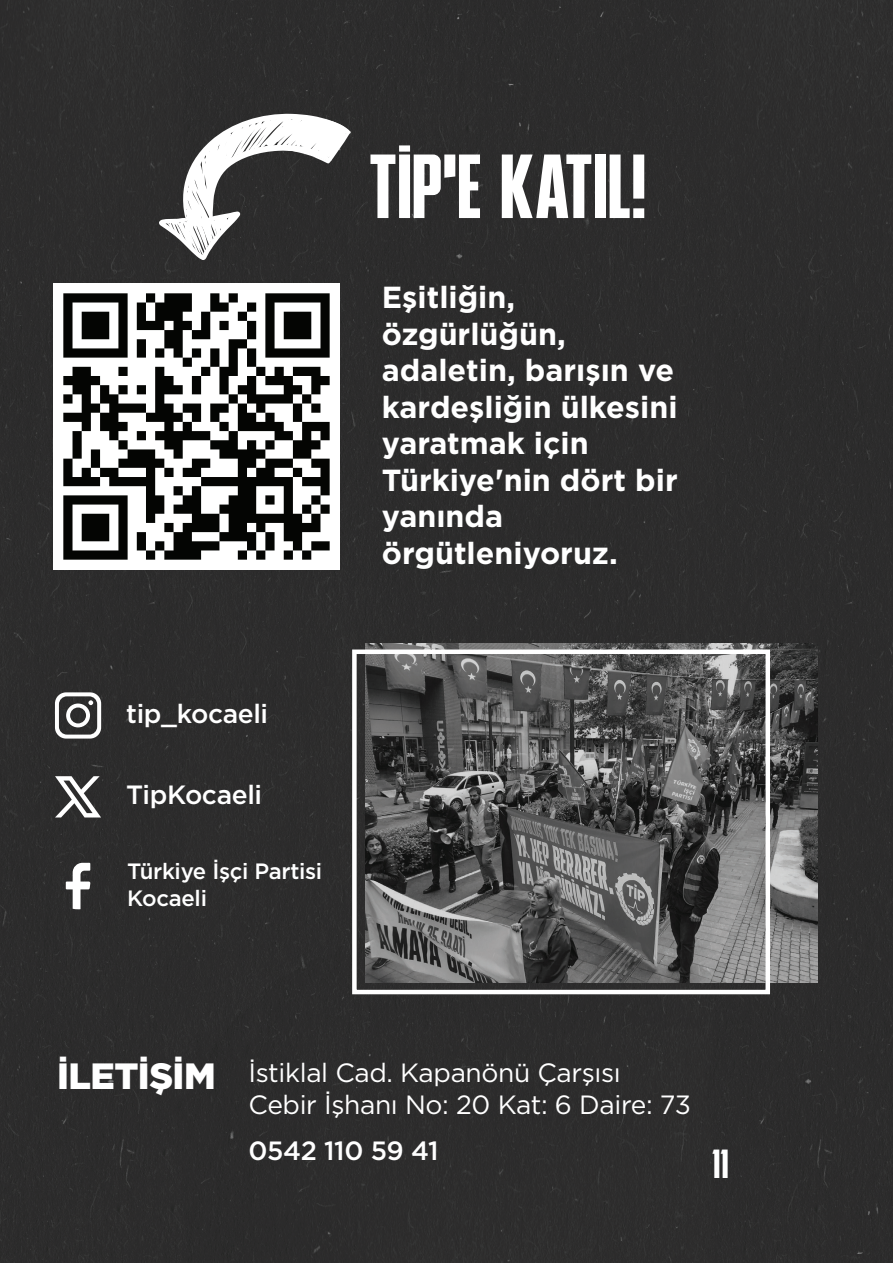
<style>
.page{position:relative;width:893px;height:1263px;background:#2d2c2c}
.page>*{position:absolute;margin:0;border:0;box-sizing:border-box;transform-origin:0 0}
.t1{font:ultra-condensed 90.75px "Commission";color:#fff}
.t2{font:ultra-condensed 40.65px "Commission";color:#fff}
.t3{font:700 30.45px/36.6px "Gotham";color:#fff}
.t4{font:26.4px/31.7px "Gotham";letter-spacing:-.015em;color:#fff}
.t5{font:500 26.4px "Gotham";letter-spacing:-.015em;color:#fff}
.t6{font:500 22.2px/26.5px "Gotham";letter-spacing:-.015em;color:#fff}
.s1{font-weight:900;font-size:36.6px}
</style>
<div class="page">
<img style="left:54px;top:284px;width:285px;height:285px">
<svg style="left:159px;top:113px;width:192px;height:147px"></svg>
<img style="left:365px;top:643px;width:453px;height:339px">
<div style="left:352px;top:649px;width:418px;height:345px;border:4px solid #fff"></div>
<svg style="left:66px;top:863px;width:24px;height:46px"></svg>
<svg style="left:55px;top:692px;width:46px;height:46px"></svg>
<svg style="left:55px;top:776px;width:46px;height:41px"></svg>
<h1 class="t1" style="left:369px;top:135px;width:279px">TİP'e KATIL!</h1>
<p class="t3" style="left:382px;top:279px;width:297px">Eşitliğin, özgürlüğün, adaletin, barışın ve kardeşliğin ülkesini yaratmak için<br>Türkiye'nin dört bir yanında örgütleniyoruz.</p>
<p class="t5" style="left:126px;top:696px;width:143px">tip_kocaeli</p>
<p class="t5" style="left:126px;top:778px;width:137px">TipKocaeli</p>
<p class="t6" style="left:127px;top:858px;width:197px">Türkiye İşçi Partisi<br>Kocaeli</p>
<p class="t4" style="left:248px;top:1056px;width:444px;text-indent:-191px"><span class="s1">İLETİŞİM</span> İstiklal Cad. Kapanönü Çarşısı<br>Cebir İşhanı No: 20 Kat: 6 Daire: 73</p>
<p class="t5" style="left:248px;top:1133px;width:192px">0542 110 59 41</p>
<h2 class="t2" style="left:712px;top:1141px;width:18px">11</h2>
</div>
